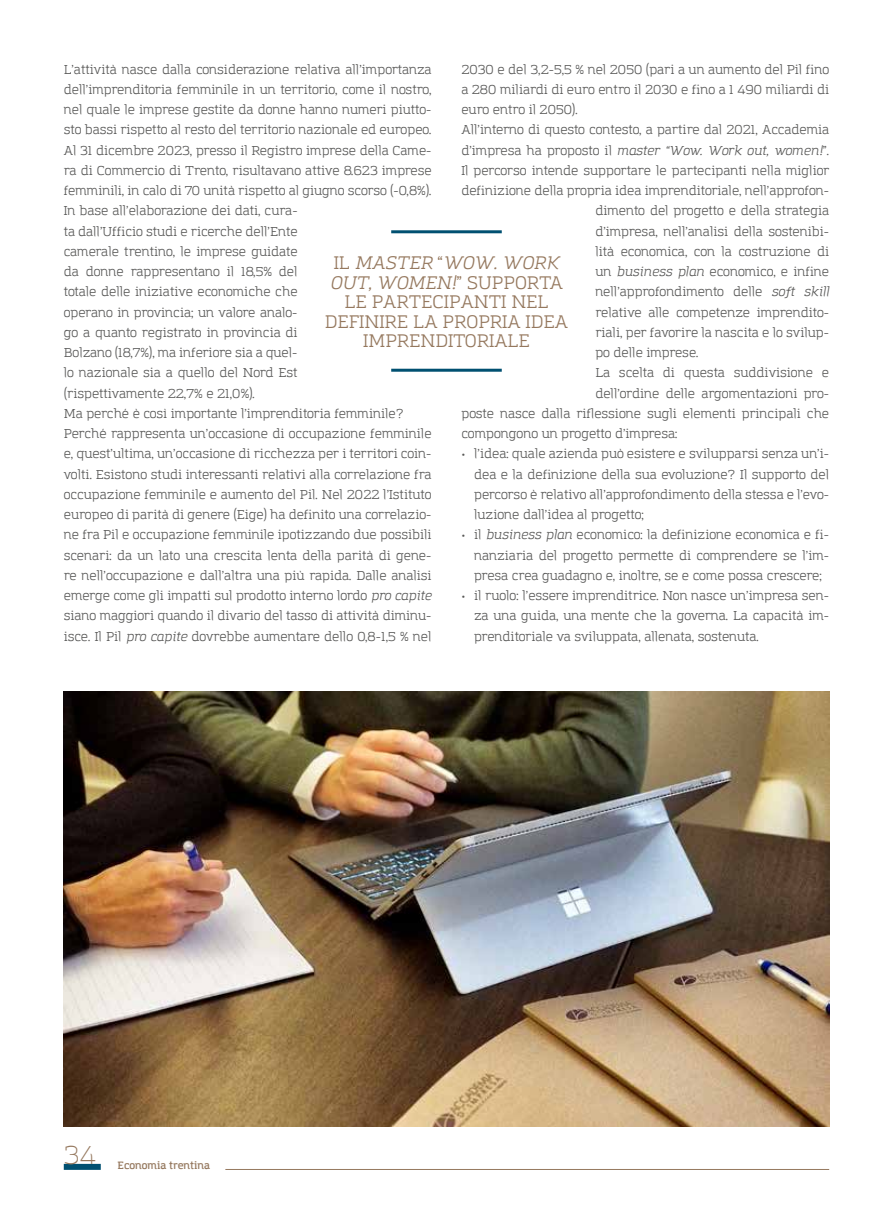
<style>
.page{position:relative;width:893px;height:1212px;background:#fff}
.page>*{position:absolute;margin:0;border:0;box-sizing:border-box;transform-origin:0 0}
.t1{font:300 25.5px "Amazing Grotesk";color:#95785e}
.t2{font:18px/19.5px "Amazing Grotesk";color:#95785e;text-align:center}
.t3{font:12.75px/20.2px "Amazing Grotesk";color:#575756;text-align:justify}
.t4{font:italic 12.75px "Amazing Grotesk";color:#575756}
.t5{font:600 10.5px "Amazing Grotesk";color:#95785e}
.s1{font-style:italic}
.s2{font-style:normal}
</style>
<div class="page">
<div style="left:64px;top:1164px;width:37px;height:6px;background:#005071"></div>
<hr style="left:225px;top:1169px;width:604px;height:1px;background:#95785e">
<hr style="left:391px;top:230px;width:111px;height:3px;background:#005071">
<hr style="left:391px;top:369px;width:111px;height:3px;background:#005071">
<img style="left:64px;top:691px;width:765px;height:436px">
<p class="t3" style="left:64px;top:59px;width:369px;text-align:left">L’attività nasce dalla considerazione relativa all’importanza dell’imprenditoria femminile in un territorio, come il nostro, nel quale le imprese gestite da donne hanno numeri piutto&shy;sto bassi rispetto al resto del territorio nazionale ed europeo.<br>Al 31 dicembre 2023, presso il Registro imprese della Came&shy;ra di Commercio di Trento, risultavano attive 8.623 imprese femminili, in calo di 70 unità rispetto al giugno scorso (-0,8%).<br>In base all’elaborazione dei dati, cura-<br>ta dall’Ufficio studi e ricerche dell’Ente<br>camerale trentino, le imprese guidate<br>da donne rappresentano il 18,5% del<br>totale delle iniziative economiche che<br>operano in provincia; un valore analo-<br>go a quanto registrato in provincia di<br>Bolzano (18,7%), ma inferiore sia a quel-<br>lo nazionale sia a quello del Nord Est<br>(rispettivamente 22,7% e 21,0%).<br>Ma perché è così importante l’imprenditoria femminile?<br>Perché rappresenta un’occasione di occupazione femminile e, quest’ultima, un’occasione di ricchezza per i territori coin&shy;volti. Esistono studi interessanti relativi alla correlazione fra occupazione femminile e aumento del Pil. Nel 2022 l’Istituto europeo di parità di genere (Eige) ha definito una correlazio&shy;ne fra Pil e occupazione femminile ipotizzando due possibili scenari: da un lato una crescita lenta della parità di gene&shy;re nell’occupazione e dall’altra una più rapida. Dalle analisi emerge come gli impatti sul prodotto interno lordo <span class="s1">pro capite </span>siano maggiori quando il divario del tasso di attività diminu&shy;isce. Il Pil <span class="s1">pro capite</span> dovrebbe aumentare dello 0,8-1,5 % nel</p>
<p class="t3" style="left:461px;top:59px;width:369px">2030 e del 3,2-5,5 % nel 2050 (pari a un aumento del Pil fino</p>
<p class="t3" style="left:461px;top:79px;width:369px">a 280 miliardi di euro entro il 2030 e fino a 1 490 miliardi di</p>
<p class="t3" style="left:461px;top:100px;width:118px">euro entro il 2050).</p>
<p class="t3" style="left:461px;top:120px;width:369px">All’interno di questo contesto, a partire dal 2021, Accademia</p>
<p class="t4" style="left:461px;top:142px;width:369px"><span class="s2">d’impresa ha proposto il</span> master “Wow. Work out, women!<span class="s2">”.</span></p>
<p class="t3" style="left:461px;top:160px;width:369px">Il percorso intende supportare le partecipanti nella miglior</p>
<p class="t3" style="left:461px;top:181px;width:369px">definizione della propria idea imprenditoriale, nell’approfon-</p>
<p class="t3" style="left:595px;top:201px;width:235px">dimento del progetto e della strategia</p>
<p class="t3" style="left:595px;top:221px;width:235px">d’impresa, nell’analisi della sostenibi-</p>
<p class="t3" style="left:595px;top:241px;width:235px">lità economica, con la costruzione di</p>
<p class="t3" style="left:595px;top:262px;width:235px">un <span class="s1">business plan</span> economico, e infine</p>
<p class="t3" style="left:595px;top:282px;width:235px">nell’approfondimento delle <span class="s1">soft skill</span></p>
<p class="t3" style="left:595px;top:302px;width:235px">relative alle competenze imprendito-</p>
<p class="t3" style="left:595px;top:322px;width:235px">riali, per favorire la nascita e lo svilup-</p>
<p class="t3" style="left:595px;top:343px;width:105px">po delle imprese.</p>
<p class="t3" style="left:595px;top:363px;width:235px">La scelta di questa suddivisione e</p>
<p class="t3" style="left:595px;top:383px;width:235px">dell’ordine delle argomentazioni pro-</p>
<p class="t3" style="left:461px;top:403px;width:369px">poste nasce dalla riflessione sugli elementi principali che</p>
<p class="t3" style="left:461px;top:424px;width:218px">compongono un progetto d’impresa:</p>
<p class="t3" style="left:474px;top:444px;width:357px;text-indent:-13px">• l’idea: quale azienda può esistere e svilupparsi senza un’i&shy;dea e la definizione della sua evoluzione? Il supporto del percorso è relativo all’approfondimento della stessa e l’evo&shy;luzione dall’idea al progetto;</p>
<p class="t3" style="left:474px;top:525px;width:357px;text-indent:-13px">• il <span class="s1">business plan</span> economico: la definizione economica e fi&shy;nanziaria del progetto permette di comprendere se l’im&shy;presa crea guadagno e, inoltre, se e come possa crescere;</p>
<p class="t3" style="left:474px;top:586px;width:357px;text-indent:-13px">• il ruolo: l’essere imprenditrice. Non nasce un’impresa sen&shy;za una guida, una mente che la governa. La capacità im&shy;prenditoriale va sviluppata, allenata, sostenuta.</p>
<h2 class="t2" style="left:325px;top:254px;width:245px">IL <span class="s1">MASTER</span> “<span class="s1">WOW. WORK<br>OUT, WOMEN!</span>” SUPPORTA<br>LE PARTECIPANTI NEL<br>DEFINIRE LA PROPRIA IDEA<br>IMPRENDITORIALE</h2>
<h1 class="t1" style="left:64px;top:1140px;width:33px">34</h1>
<p class="t5" style="left:118px;top:1159px;width:94px">Economia trentina</p>
</div>
